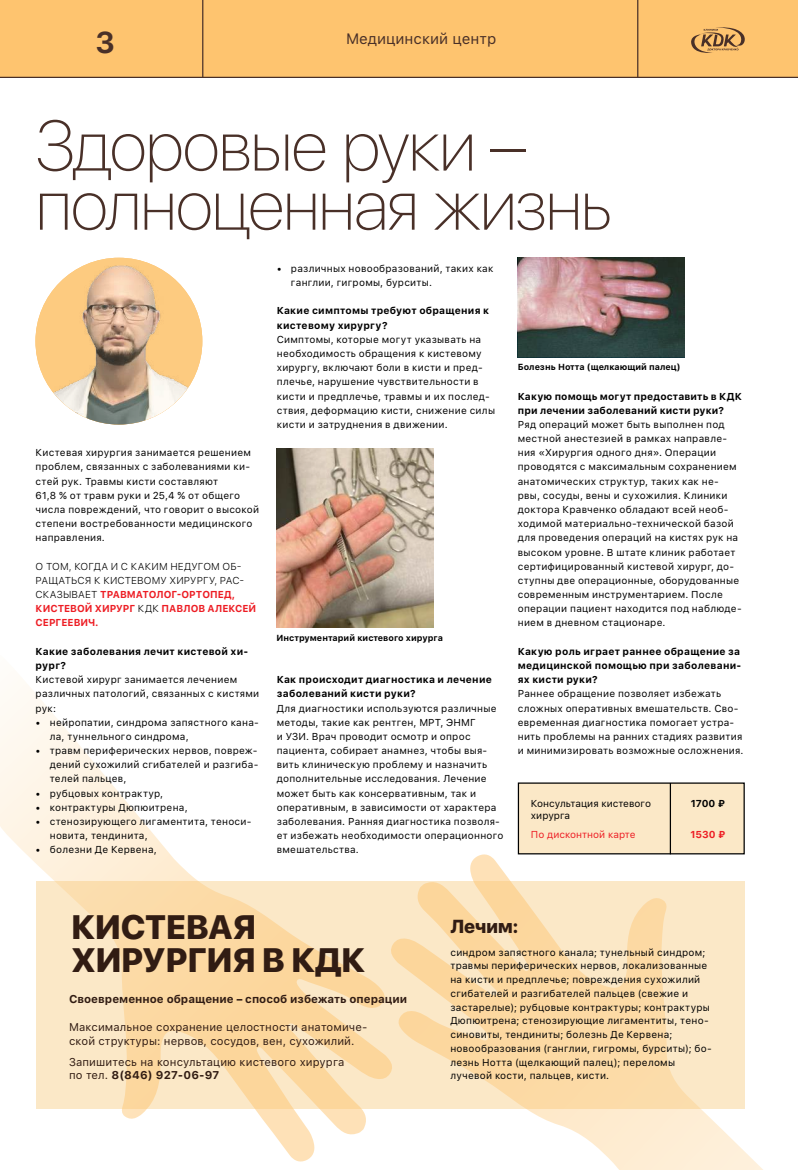
<style>
.page{position:relative;width:798px;height:1170px;background:#fff}
.page>*{position:absolute;margin:0;border:0;box-sizing:border-box;transform-origin:0 0}
.t1{font:100 70.88px/59.1px "SF Pro Display";letter-spacing:-.015em;color:#493028}
.t2{font:800 33.75px/32.5px "SF Pro Display";color:#311c13}
.t3{font:700 30px "SF Pro Display";color:#493028}
.t4{font:800 18.75px "SF Pro Display";color:#311c13}
.t5{font:15px "SF Pro Text";color:#493028}
.t6{font:11.25px/13.5px "SF Pro Text";letter-spacing:.01em;color:#311c13}
.t7{font:700 11.25px "SF Pro Text";color:#311c13}
.t8{font:10px/14.1px "SF Pro Text";letter-spacing:.025em;color:#000}
.t9{font:700 10px/14.1px "SF Pro Text";letter-spacing:.025em;color:#000}
.t10{font:300 10px/14.1px "SF Pro Text";letter-spacing:.01em;color:#000}
.t11{font:10px/12px "SF Pro Text";color:#000}
.t12{font:10px "SF Pro Text";color:#ed1d24}
.t13{font:700 10px "SF Pro Text";color:#ed1d24}
.t14{font:700 8.75px "SF Pro Text";color:#000}
.s1{font-weight:700;color:#ed1d24}
.s2{font-weight:700}
</style>
<div class="page">
<div style="left:0;top:0;width:797px;height:78px;background:#fec46f"></div>
<hr style="left:0;top:77px;width:797px;height:1px;background:#493028">
<hr style="left:637px;top:0;width:1px;height:77px;background:#493028">
<hr style="left:202px;top:0;width:1px;height:77px;background:#493028">
<svg style="left:393px;top:852px;width:369px;height:317px"></svg>
<svg style="left:0;top:684px;width:393px;height:478px"></svg>
<div style="left:517px;top:782px;width:227px;height:72px;background:#fbe8c7;border:1px solid #000"></div>
<hr style="left:669px;top:783px;width:1px;height:71px;background:#000">
<img style="left:37px;top:265px;width:165px;height:159px">
<svg style="left:35px;top:258px;width:167px;height:166px;background:#ddba8b"></svg>
<img style="left:277px;top:448px;width:156px;height:179px">
<svg style="left:517px;top:258px;width:167px;height:99px;background:#847170"></svg>
<svg style="left:691px;top:27px;width:53px;height:26px"></svg>
<h3 class="t3" style="left:96px;top:25px;width:20px">3</h3>
<h3 class="t5" style="left:346px;top:28px;width:152px">Медицинский центр</h3>
<h1 class="t1" style="left:36px;top:118px;width:577px">Здоровые руки – полноценная жизнь</h1>
<p class="t8" style="left:36px;top:446px;width:225px">Кистевая хирургия занимается решением проблем, связанных с заболеваниями ки&shy;стей рук. Травмы кисти составляют<br>61,8 % от травм руки и 25,4 % от общего числа повреждений, что говорит о высокой степени востребованности медицинского направления.</p>
<p class="t10" style="left:36px;top:559px;width:222px">О ТОМ, КОГДА И С КАКИМ НЕДУГОМ ОБ-<br>РАЩАТЬСЯ К КИСТЕВОМУ ХИРУРГУ, РАС-<br>СКАЗЫВАЕТ <span class="s1">ТРАВМАТОЛОГ-ОРТОПЕД,<br>КИСТЕВОЙ ХИРУРГ</span> КДК <span class="s1">ПАВЛОВ АЛЕКСЕЙ<br>СЕРГЕЕВИЧ.</span></p>
<p class="t9" style="left:36px;top:644px;width:214px">Какие заболевания лечит кистевой хи&shy;рург?</p>
<p class="t8" style="left:36px;top:673px;width:225px">Кистевой хирург занимается лечением различных патологий, связанных с кистями рук:</p>
<p class="t8" style="left:50px;top:715px;width:210px;text-indent:-14px">• нейропатии, синдрома запястного кана&shy;ла, туннельного синдрома,</p>
<p class="t8" style="left:50px;top:743px;width:210px;text-align:justify;text-indent:-14px">• травм периферических нервов, повреж&shy;дений сухожилий сгибателей и разгиба&shy;телей пальцев,</p>
<p class="t8" style="left:36px;top:786px;width:129px">• рубцовых контрактур,</p>
<p class="t8" style="left:36px;top:800px;width:153px">• контрактуры Дюпюитрена,</p>
<p class="t8" style="left:50px;top:814px;width:203px;text-indent:-14px">• стенозирующего лигаментита, теноси&shy;новита, тендинита,</p>
<p class="t8" style="left:36px;top:843px;width:123px">• болезни Де Кервена,</p>
<p class="t8" style="left:291px;top:261px;width:204px;text-indent:-14px">• различных новообразований, таких как ганглии, гигромы, бурситы.</p>
<p class="t9" style="left:277px;top:304px;width:214px">Какие симптомы требуют обращения к кистевому хирургу?</p>
<p class="t8" style="left:277px;top:332px;width:220px">Симптомы, которые могут указывать на необходимость обращения к кистевому хирургу, включают боли в кисти и пред&shy;плечье, нарушение чувствительности в кисти и предплечье, травмы и их послед&shy;ствия, деформацию кисти, снижение силы кисти и затруднения в движении.</p>
<p class="t14" style="left:276px;top:632px;width:168px">Инструментарий кистевого хирурга</p>
<p class="t9" style="left:277px;top:672px;width:216px">Как происходит диагностика и лечение заболеваний кисти руки?</p>
<p class="t8" style="left:277px;top:701px;width:228px">Для диагностики используются различные методы, такие как рентген, МРТ, ЭНМГ<br>и УЗИ. Врач проводит осмотр и опрос пациента, собирает анамнез, чтобы выя&shy;вить клиническую проблему и назначить дополнительные исследования. Лечение может быть как консервативным, так и оперативным, в зависимости от характера заболевания. Ранняя диагностика позволя&shy;ет избежать необходимости операционного вмешательства.</p>
<p class="t14" style="left:517px;top:362px;width:164px">Болезнь Нотта (щелкающий палец)</p>
<p class="t9" style="left:517px;top:389px;width:225px">Какую помощь могут предоставить в КДК при лечении заболеваний кисти руки?</p>
<p class="t8" style="left:517px;top:417px;width:225px">Ряд операций может быть выполнен под местной анестезией в рамках направле&shy;ния «Хирургия одного дня». Операции проводятся с максимальным сохранением анатомических структур, таких как не&shy;рвы, сосуды, вены и сухожилия. Клиники доктора Кравченко обладают всей необ&shy;ходимой материально-технической базой для проведения операций на кистях рук на высоком уровне. В штате клиник работает сертифицированный кистевой хирург, до&shy;ступны две операционные, оборудованные современным инструментарием. После операции пациент находится под наблюде&shy;нием в дневном стационаре.</p>
<p class="t9" style="left:517px;top:644px;width:225px;text-align:justify">Какую роль играет раннее обращение за медицинской помощью при заболевани&shy;ях кисти руки?</p>
<p class="t8" style="left:517px;top:687px;width:227px">Раннее обращение позволяет избежать сложных оперативных вмешательств. Сво&shy;евременная диагностика помогает устра&shy;нить проблемы на ранних стадиях развития и минимизировать возможные осложнения.</p>
<p class="t11" style="left:530px;top:797px;width:122px">Консультация кистевого хирурга</p>
<p class="t12" style="left:530px;top:827px;width:106px">По дисконтной карте</p>
<p class="t9" style="left:690px;top:796px;width:36px">1700 ₽</p>
<p class="t13" style="left:690px;top:828px;width:36px">1530 ₽</p>
<h2 class="t2" style="left:71px;top:911px;width:295px">КИСТЕВАЯ<br>ХИРУРГИЯ В КДК</h2>
<p class="t7" style="left:69px;top:992px;width:339px">Своевременное обращение – способ избежать операции</p>
<p class="t6" style="left:69px;top:1020px;width:300px">Максимальное сохранение целостности анатомиче&shy;ской структуры: нервов, сосудов, вен, сухожилий.</p>
<p class="t6" style="left:69px;top:1055px;width:277px">Запишитесь на консультацию кистевого хирурга по тел. <span class="s2">8(846) 927-06-97</span></p>
<h3 class="t4" style="left:450px;top:915px;width:69px">Лечим:</h3>
<p class="t8" style="left:450px;top:945px;width:263px;line-height:13.8px">синдром запястного канала; тунельный синдром; травмы периферических нервов, локализованные на кисти и предплечье; повреждения сухожилий сгибателей и разгибателей пальцев (свежие и застарелые); рубцовые контрактуры; контрактуры Дюпюитрена; стенозирующие лигаментиты, тено&shy;синовиты, тендиниты; болезнь Де Кервена; новообразования (ганглии, гигромы, бурситы); бо&shy;лезнь Нотта (щелкающий палец); переломы лучевой кости, пальцев, кисти.</p>
</div>
